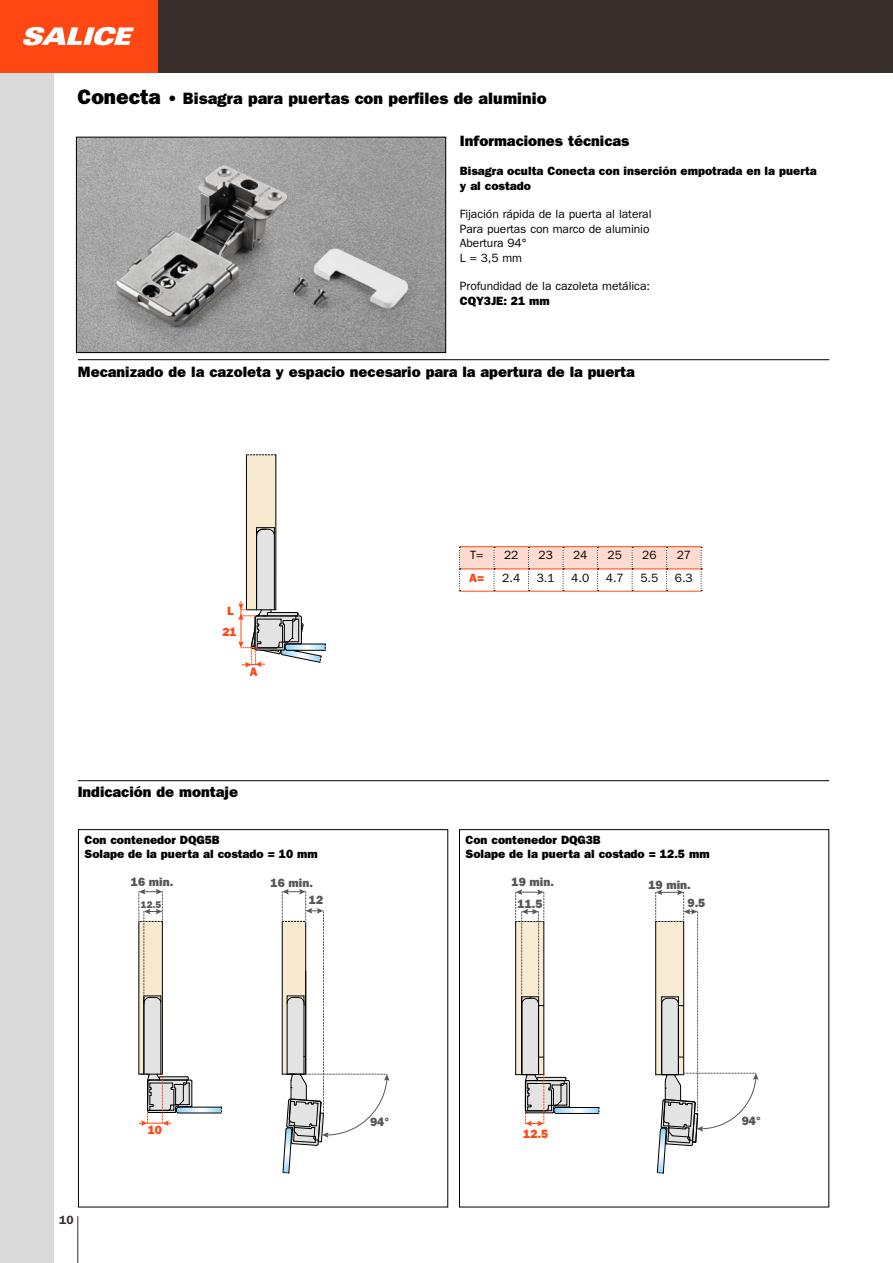
<style>
.page{position:relative;width:893px;height:1263px;background:#fff}
.page>*{position:absolute;margin:0;border:0;box-sizing:border-box;transform-origin:0 0}
.t1{font:16.5px "ITC Franklin Gothic Std Hvy";color:#000}
.t2{font:15px "ITC Franklin Gothic Std Hvy";color:#000}
.t3{font:12px/14.4px "ITC Franklin Gothic Std Hvy";color:#000}
.t4{font:12px/14.4px "ITC Franklin Gothic Std";letter-spacing:-.005em;color:#000}
.t5{font:12px "ITC Franklin Gothic Std Hvy";color:#565656}
.t6{font:12px "ITC Franklin Gothic Std Hvy";color:#ff4713}
.t7{font:600 12px "ITC Franklin Gothic Std";color:#392f2d}
.t8{font:9.75px "ITC Franklin Gothic Std Hvy";color:#565656}
.s1{font-size:21px}
</style>
<div class="page">
<div style="left:0;top:0;width:54px;height:1263px;background:#dadada"></div>
<div style="left:0;top:0;width:893px;height:72px;background:#392f2d"></div>
<div style="left:0;top:0;width:157px;height:72px;background:#ff4713"></div>
<svg style="left:23px;top:27px;width:111px;height:18px"></svg>
<hr style="left:78px;top:359px;width:751px;height:1px;background:#000">
<hr style="left:78px;top:780px;width:751px;height:1px;background:#000">
<svg style="left:655px;top:889px;width:103px;height:285px"></svg>
<svg style="left:515px;top:889px;width:85px;height:237px"></svg>
<div style="left:459px;top:829px;width:370px;height:378px;border:1px solid #000"></div>
<svg style="left:282px;top:889px;width:107px;height:285px"></svg>
<svg style="left:138px;top:889px;width:84px;height:237px"></svg>
<div style="left:78px;top:829px;width:370px;height:378px;border:1px solid #000"></div>
<img style="left:78px;top:139px;width:366px;height:212px">
<div style="left:76px;top:137px;width:370px;height:216px;border:1px solid #000"></div>
<hr style="left:459px;top:546px;width:35px;height:1px;background:#ff4713">
<hr style="left:494px;top:546px;width:35px;height:1px;background:#ff4713">
<hr style="left:529px;top:546px;width:34px;height:1px;background:#ff4713">
<hr style="left:563px;top:546px;width:35px;height:1px;background:#ff4713">
<hr style="left:598px;top:546px;width:34px;height:1px;background:#ff4713">
<hr style="left:632px;top:546px;width:35px;height:1px;background:#ff4713">
<hr style="left:667px;top:546px;width:34px;height:1px;background:#ff4713">
<hr style="left:459px;top:591px;width:35px;height:1px;background:#ff4713">
<hr style="left:494px;top:591px;width:35px;height:1px;background:#ff4713">
<hr style="left:529px;top:591px;width:34px;height:1px;background:#ff4713">
<hr style="left:563px;top:591px;width:35px;height:1px;background:#ff4713">
<hr style="left:598px;top:591px;width:34px;height:1px;background:#ff4713">
<hr style="left:632px;top:591px;width:35px;height:1px;background:#ff4713">
<hr style="left:667px;top:591px;width:34px;height:1px;background:#ff4713">
<svg style="left:459px;top:547px;width:243px;height:44px"></svg>
<hr style="left:78px;top:1216px;width:1px;height:47px;background:#392f2d">
<svg style="left:238px;top:454px;width:88px;height:214px"></svg>
<h1 class="t1" style="left:77px;top:88px;width:471px"><span class="s1">Conecta</span> • Bisagra para puertas con perfiles de aluminio</h1>
<p class="t2" style="left:460px;top:132px;width:171px">Informaciones técnicas</p>
<p class="t3" style="left:460px;top:164px;width:358px">Bisagra oculta Conecta con inserción empotrada en la puerta y al costado</p>
<p class="t4" style="left:460px;top:207px;width:193px">Fijación rápida de la puerta al lateral<br>Para puertas con marco de aluminio<br>Abertura 94°<br>L = 3,5 mm</p>
<p class="t4" style="left:460px;top:279px;width:192px">Profundidad de la cazoleta metálica:</p>
<p class="t3" style="left:460px;top:293px;width:91px">CQY3JE: 21 mm</p>
<p class="t2" style="left:78px;top:363px;width:559px">Mecanizado de la cazoleta y espacio necesario para la apertura de la puerta</p>
<p class="t6" style="left:227px;top:604px;width:8px">L</p>
<p class="t6" style="left:222px;top:624px;width:16px">21</p>
<p class="t2" style="left:78px;top:783px;width:162px">Indicación de montaje</p>
<p class="t3" style="left:84px;top:832px;width:235px">Con contenedor DQG5B<br>Solape de la puerta al costado = 10 mm</p>
<p class="t4" style="left:470px;top:548px;width:15px">T=</p>
<p class="t4" style="left:504px;top:548px;width:16px">22</p>
<p class="t4" style="left:539px;top:548px;width:16px">23</p>
<p class="t4" style="left:573px;top:548px;width:16px">24</p>
<p class="t4" style="left:608px;top:548px;width:16px">25</p>
<p class="t4" style="left:642px;top:548px;width:16px">26</p>
<p class="t4" style="left:677px;top:548px;width:16px">27</p>
<p class="t6" style="left:469px;top:570px;width:17px">A=</p>
<p class="t4" style="left:502px;top:570px;width:19px">2.4</p>
<p class="t4" style="left:537px;top:570px;width:19px">3.1</p>
<p class="t4" style="left:571px;top:570px;width:19px">4.0</p>
<p class="t4" style="left:606px;top:570px;width:19px">4.7</p>
<p class="t4" style="left:640px;top:570px;width:19px">5.5</p>
<p class="t4" style="left:675px;top:570px;width:19px">6.3</p>
<p class="t3" style="left:465px;top:832px;width:246px">Con contenedor DQG3B<br>Solape de la puerta al costado = 12.5 mm</p>
<p class="t5" style="left:131px;top:875px;width:44px">16 min.</p>
<p class="t8" style="left:141px;top:898px;width:22px">12.5</p>
<p class="t7" style="left:59px;top:1213px;width:16px">10</p>
<p class="t6" style="left:148px;top:1123px;width:16px">10</p>
<p class="t5" style="left:270px;top:875px;width:44px">16 min.</p>
<p class="t5" style="left:511px;top:874px;width:44px">19 min.</p>
<p class="t5" style="left:648px;top:877px;width:44px">19 min.</p>
<p class="t5" style="left:309px;top:893px;width:16px">12</p>
<p class="t5" style="left:687px;top:896px;width:19px">9.5</p>
<p class="t5" style="left:518px;top:896px;width:27px">11.5</p>
<p class="t5" style="left:370px;top:1115px;width:21px">94°</p>
<p class="t6" style="left:523px;top:1127px;width:27px">12.5</p>
<p class="t5" style="left:742px;top:1114px;width:21px">94°</p>
</div>
